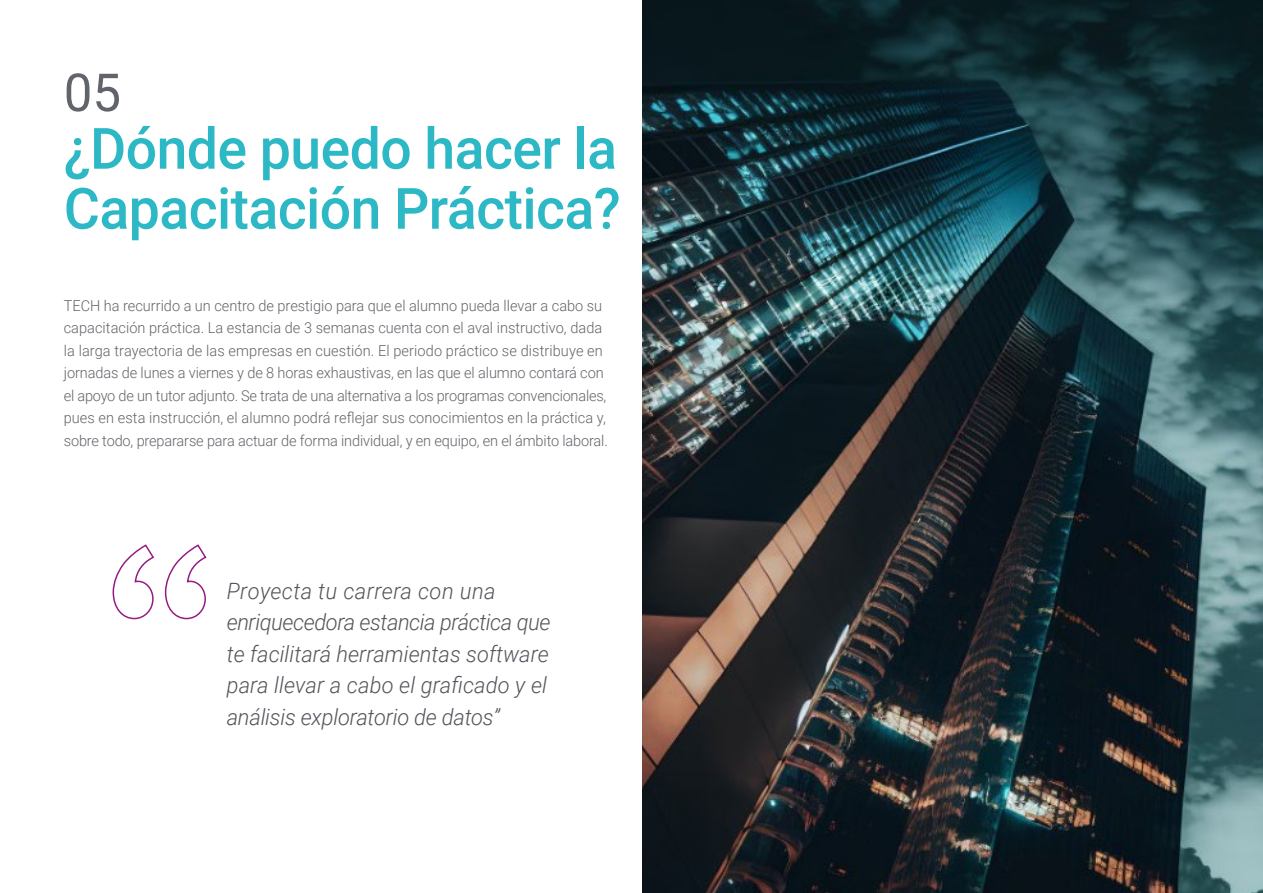
<style>
.page{position:relative;width:1263px;height:893px;background:#fff}
.page>*{position:absolute;margin:0;border:0;box-sizing:border-box;transform-origin:0 0}
.t1{font:500 57px/60px "Roboto";letter-spacing:-.01em;color:#2db8c5}
.t2{font:52.5px "Roboto";color:#61646a}
.t3{font:italic 300 22.5px/31.5px "Roboto";color:#52555b}
.t4{font:300 15px/22.5px "Roboto";color:#61646a}
</style>
<div class="page">
<svg style="left:112px;top:544px;width:95px;height:76px"></svg>
<img style="left:642px;top:0;width:621px;height:893px">
<h2 class="t2" style="left:64px;top:56px;width:59px">05</h2>
<h1 class="t1" style="left:64px;top:116px;width:558px">¿Dónde puedo hacer la<br>Capacitación Práctica?</h1>
<p class="t4" style="left:64px;top:293px;width:546px">TECH ha recurrido a un centro de prestigio para que el alumno pueda llevar a cabo su capacitación práctica. La estancia de 3 semanas cuenta con el aval instructivo, dada la larga trayectoria de las empresas en cuestión. El periodo práctico se distribuye en jornadas de lunes a viernes y de 8 horas exhaustivas, en las que el alumno contará con el apoyo de un tutor adjunto. Se trata de una alternativa a los programas convencionales, pues en esta instrucción, el alumno podrá reflejar sus conocimientos en la práctica y, sobre todo, prepararse para actuar de forma individual, y en equipo, en el ámbito laboral.</p>
<h3 class="t3" style="left:227px;top:574px;width:325px">Proyecta tu carrera con una enriquecedora estancia práctica que te facilitará herramientas software para llevar a cabo el graficado y el análisis exploratorio de datos”</h3>
</div>
